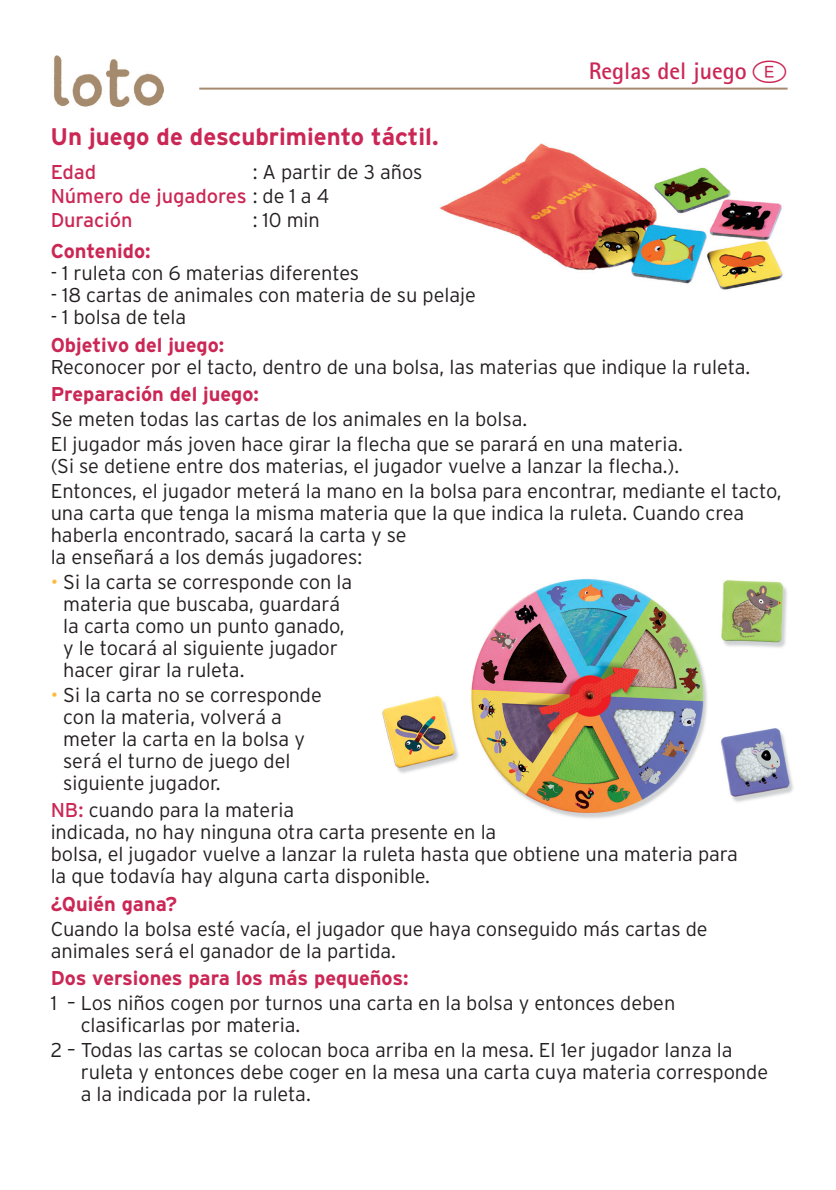
<style>
.page{position:relative;width:836px;height:1190px;background:#fff}
.page>*{position:absolute;margin:0;border:0;box-sizing:border-box;transform-origin:0 0}
.t1{font:700 24px "Interstate";color:#cb2755}
.t2{font:700 24px "Agfa Rotis Sans Serif";color:#cb2755}
.t3{font:300 20px/22px "Interstate";letter-spacing:-.005em;color:#231f20}
.t4{font:700 20px "Interstate";color:#cb2755}
.t5{font:20px "Interstate";letter-spacing:-.005em;color:#cb2755}
.s1{font-weight:300;color:#231f20}
.s2{color:#fdbb3e}
.s3{font-weight:400;color:#cb2755}
</style>
<div class="page">
<img style="left:440px;top:143px;width:343px;height:147px">
<hr style="left:199px;top:88px;width:588px;height:2px;background:#a68b6e">
<img style="left:54px;top:55px;width:109px;height:52px">
<img style="left:382px;top:579px;width:411px;height:240px">
<p class="t2" style="left:589px;top:56px;width:160px">Reglas del juego</p>
<p class="t1" style="left:50px;top:123px;width:390px">Un juego de descubrimiento táctil.</p>
<p class="t5" style="left:51px;top:160px;width:47px">Edad</p>
<p class="t3" style="left:253px;top:160px;width:171px">: A partir de 3 años</p>
<p class="t5" style="left:51px;top:184px;width:280px">Número de jugadores <span class="s1">: de 1 a 4</span></p>
<p class="t5" style="left:51px;top:208px;width:83px">Duración</p>
<p class="t3" style="left:253px;top:208px;width:69px">: 10 min</p>
<p class="t4" style="left:51px;top:240px;width:101px">Contenido:</p>
<p class="t3" style="left:51px;top:262px;width:310px">- 1 ruleta con 6 materias diferentes</p>
<p class="t3" style="left:51px;top:284px;width:427px">- 18 cartas de animales con materia de su pelaje</p>
<p class="t3" style="left:51px;top:306px;width:137px">- 1 bolsa de tela</p>
<p class="t4" style="left:51px;top:333px;width:175px">Objetivo del juego:</p>
<p class="t3" style="left:51px;top:355px;width:701px">Reconocer por el tacto, dentro de una bolsa, las materias que indique la ruleta.</p>
<p class="t4" style="left:51px;top:383px;width:210px">Preparación del juego:</p>
<p class="t3" style="left:51px;top:408px;width:478px">Se meten todas las cartas de los animales en la bolsa.</p>
<p class="t3" style="left:51px;top:433px;width:634px">El jugador más joven hace girar la flecha que se parará en una materia.</p>
<p class="t3" style="left:51px;top:455px;width:630px">(Si se detiene entre dos materias, el jugador vuelve a lanzar la flecha.).</p>
<p class="t3" style="left:51px;top:480px;width:732px">Entonces, el jugador meterá la mano en la bolsa para encontrar, mediante el tacto, una carta que tenga la misma materia que la que indica la ruleta. Cuando crea haberla encontrado, sacará la carta y se<br>la enseñará a los demás jugadores:</p>
<p class="t3" style="left:63px;top:570px;width:290px;text-indent:-13px"><span class="s2">•</span> Si la carta se corresponde con la materia que buscaba, guardará la carta como un punto ganado, y le tocará al siguiente jugador hacer girar la ruleta.</p>
<p class="t3" style="left:63px;top:683px;width:260px;text-indent:-13px"><span class="s2">•</span> Si la carta no se corresponde con la materia, volverá a meter la carta en la bolsa y será el turno de juego del siguiente jugador.</p>
<p class="t3" style="left:51px;top:799px;width:689px"><span class="s3">NB:</span> cuando para la materia<br>indicada, no hay ninguna otra carta presente en la<br>bolsa, el jugador vuelve a lanzar la ruleta hasta que obtiene una materia para la que todavía hay alguna carta disponible.</p>
<p class="t4" style="left:51px;top:893px;width:128px">¿Quién gana?</p>
<p class="t3" style="left:51px;top:917px;width:658px">Cuando la bolsa esté vacía, el jugador que haya conseguido más cartas de animales será el ganador de la partida.</p>
<p class="t4" style="left:51px;top:967px;width:359px">Dos versiones para los más pequeños:</p>
<p class="t3" style="left:81px;top:992px;width:596px;text-indent:-30px">1 – Los niños cogen por turnos una carta en la bolsa y entonces deben clasificarlas por materia.</p>
<p class="t3" style="left:81px;top:1039px;width:689px;text-indent:-30px">2 – Todas las cartas se colocan boca arriba en la mesa. El 1er jugador lanza la ruleta y entonces debe coger en la mesa una carta cuya materia corresponde a la indicada por la ruleta.</p>
</div>
